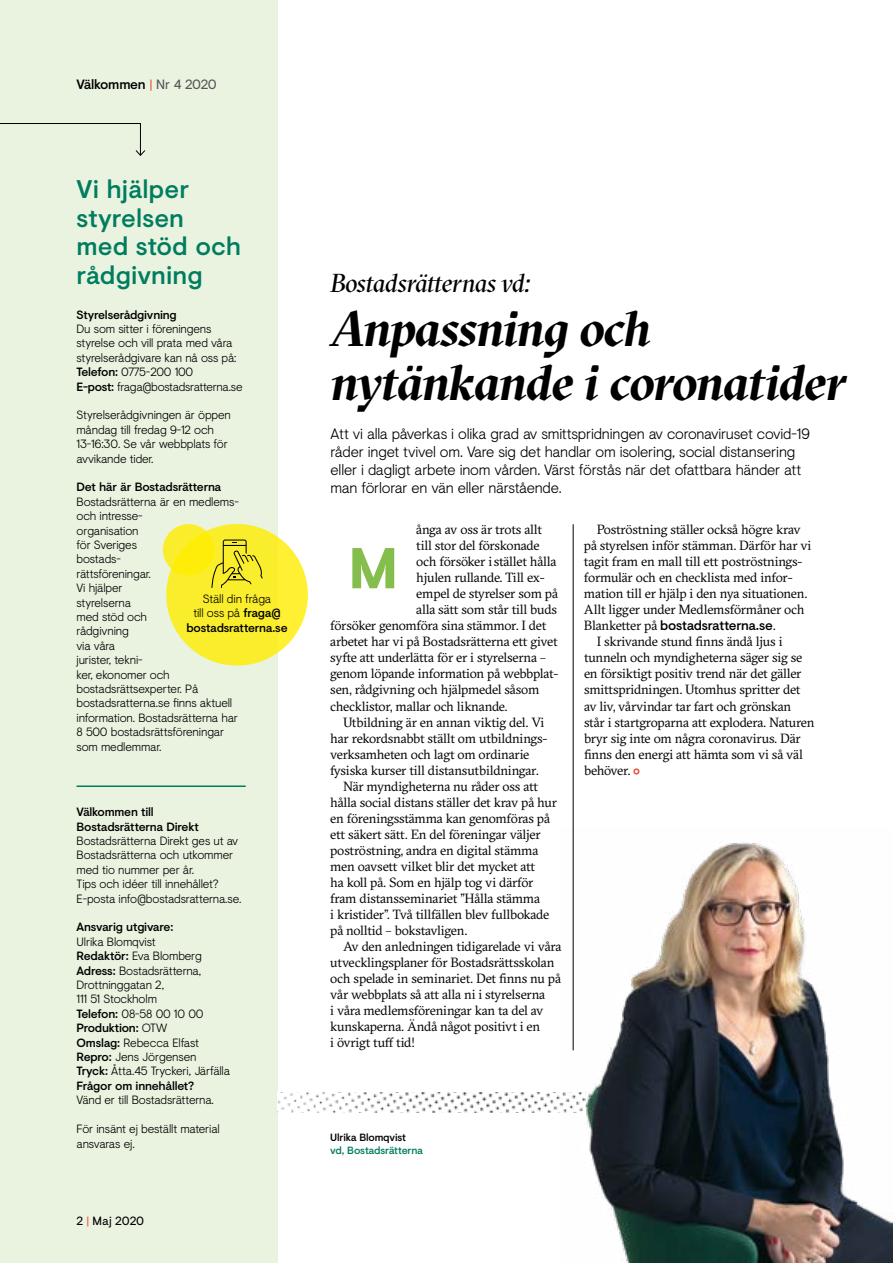
<style>
.page{position:relative;width:893px;height:1263px;background:#fff}
.page>*{position:absolute;margin:0;border:0;box-sizing:border-box;transform-origin:0 0}
.t1{font:700 57.45px "Visuelt";color:#85be4c}
.t2{font:italic 700 49.95px/53.8px "GT Sectra Fine";letter-spacing:-.03em;color:#000}
.t3{font:italic 25.95px "GT Sectra Fine";letter-spacing:-.02em;color:#000}
.t4{font:500 25.5px/28.5px "Visuelt";color:#007c5e}
.t5{font:300 15px/18px "Visuelt";letter-spacing:-.02em;color:#000}
.t6{font:500 13.5px "Visuelt";letter-spacing:-.025em;color:#000}
.t7{font:13.35px/16px "GT Sectra";letter-spacing:-.015em;color:#000}
.t8{font:500 13.35px "Visuelt";letter-spacing:-.02em;color:#000}
.t9{font:300 12px/14.4px "Visuelt";letter-spacing:-.015em;color:#000}
.t10{font:500 12px/14.4px "Visuelt";letter-spacing:-.015em;color:#000;text-align:center}
.t11{font:12px "Visuelt";letter-spacing:.005em;color:#000}
.t12{font:500 10.5px "Visuelt";letter-spacing:-.02em;color:#007c5e}
.t13{font:500 10.5px "Visuelt";letter-spacing:-.02em;color:#000}
.s1{font-weight:400;color:#ea5540}
.s2{font-weight:400;color:#575756}
.s3{font-weight:500}
.s4{font-weight:300}
.s5{color:#ea5540}
.s6{font-family:"GT Sectra";font-weight:400}
</style>
<div class="page">
<div style="left:0;top:0;width:277px;height:1263px;background:#eaf3e0"></div>
<svg style="left:0;top:123px;width:145px;height:33px"></svg>
<img style="left:277px;top:1093px;width:281px;height:19px">
<svg style="left:633px;top:768px;width:6px;height:6px"></svg>
<hr style="left:573px;top:524px;width:1px;height:526px;background:#000">
<hr style="left:77px;top:785px;width:169px;height:2px;background:#007c5e">
<div style="left:163px;top:524px;width:51px;height:51px;background:#faee2c;border-radius:50%"></div>
<svg style="left:166px;top:524px;width:142px;height:142px;background:#fbee2b"></svg>
<svg style="left:211px;top:539px;width:52px;height:49px;background:#dbd125"></svg>
<img style="left:558px;top:827px;width:335px;height:436px">
<p class="t6" style="left:77px;top:75px;width:142px">Välkommen <span class="s1">|</span> <span class="s2">Nr 4 2020</span></p>
<h3 class="t4" style="left:77px;top:174px;width:166px">Vi hjälper styrelsen med stöd och rådgivning</h3>
<p class="t10" style="left:77px;top:307px;width:102px">Styrelserådgivning</p>
<p class="t9" style="left:77px;top:321px;width:168px">Du som sitter i föreningens styrelse och vill prata med våra styrelserådgivare kan nå oss på:<br><span class="s3">Telefon:</span> 0775-200 100<br><span class="s3">E-post:</span> fraga@bostadsratterna.se</p>
<p class="t9" style="left:77px;top:407px;width:156px">Styrelserådgivningen är öppen måndag till fredag 9-12 och<br>13-16:30. Se vår webbplats för avvikande tider.</p>
<p class="t10" style="left:77px;top:480px;width:146px">Det här är Bostadsrätterna</p>
<p class="t9" style="left:77px;top:494px;width:164px">Bostadsrätterna är en medlems&shy;och intresse-<br>organisation<br>för Sveriges<br>bostads-<br>rättsföreningar.<br>Vi hjälper<br>styrelserna<br>med stöd och<br>rådgivning<br>via våra<br>jurister, tekni-<br>ker, ekonomer och bostadsrättsexperter. På bostadsratterna.se finns aktuell information. Bostadsrätterna har<br>8 500 bostadsrättsföreningar som medlemmar.</p>
<p class="t10" style="left:186px;top:591px;width:103px"><span class="s4">Ställ din fråga<br>till oss på</span> fraga@ bostadsratterna.se</p>
<p class="t10" style="left:77px;top:804px;width:124px;text-align:left">Välkommen till<br>Bostadsrätterna Direkt</p>
<p class="t9" style="left:77px;top:833px;width:166px">Bostadsrätterna Direkt ges ut av<br>Bostadsrätterna och utkommer med tio nummer per år.<br>Tips och idéer till innehållet?<br>E-posta info@bostadsratterna.se.</p>
<p class="t10" style="left:77px;top:920px;width:98px">Ansvarig utgivare:</p>
<p class="t9" style="left:77px;top:934px;width:155px">Ulrika Blomqvist<br><span class="s3">Redaktör:</span> Eva Blomberg<br><span class="s3">Adress:</span> Bostadsrätterna,<br>Drottninggatan 2,<br>111 51 Stockholm<br><span class="s3">Telefon:</span> 08-58 00 10 00<br><span class="s3">Produktion:</span> OTW<br><span class="s3">Omslag:</span> Rebecca Elfast<br><span class="s3">Repro:</span> Jens Jörgensen<br><span class="s3">Tryck:</span> Åtta.45 Tryckeri, Järfälla<br><span class="s3">Frågor om innehållet?</span></p>
<p class="t9" style="left:77px;top:1092px;width:139px">Vänd er till Bostadsrätterna.</p>
<p class="t9" style="left:77px;top:1121px;width:145px">För insänt ej beställt material ansvaras ej.</p>
<p class="t11" style="left:77px;top:1212px;width:69px">2 <span class="s5">|</span> Maj 2020</p>
<h3 class="t3" style="left:331px;top:268px;width:202px">Bostadsrätternas vd:</h3>
<h2 class="t2" style="left:331px;top:302px;width:517px">Anpassning och nytänkande i coronatider</h2>
<p class="t5" style="left:331px;top:424px;width:481px">Att vi alla påverkas i olika grad av smittspridningen av coronaviruset covid-19 råder inget tvivel om. Vare sig det handlar om isolering, social distansering eller i dagligt arbete inom vården. Värst förstås när det ofattbara händer att man förlorar en vän eller närstående.</p>
<p class="t7" style="left:584px;top:522px;width:229px;text-indent:13px">Poströstning ställer också högre krav på styrelsen inför stämman. Därför har vi tagit fram en mall till ett poströstnings&shy;formulär och en checklista med infor&shy;mation till er hjälp i den nya situationen.<br>Allt ligger under Medlemsförmåner och</p>
<p class="t8" style="left:584px;top:616px;width:193px"><span class="s6">Blanketter på</span> bostadsratterna.se<span class="s6">.</span></p>
<p class="t7" style="left:584px;top:634px;width:232px;text-indent:13px">I skrivande stund finns ändå ljus i tunneln och myndigheterna säger sig se en försiktigt positiv trend när det gäller smittspridningen. Utomhus spritter det av liv, vårvindar tar fart och grönskan står i startgroparna att explodera. Naturen bryr sig inte om några coronavirus. Där finns den energi att hämta som vi så väl behöver.</p>
<p class="t7" style="left:416px;top:522px;width:127px">ånga av oss är trots allt</p>
<p class="t7" style="left:416px;top:538px;width:125px">till stor del förskonade</p>
<p class="t7" style="left:416px;top:554px;width:142px">och försöker i stället hålla</p>
<p class="t7" style="left:416px;top:570px;width:130px">hjulen rullande. Till ex-</p>
<p class="t7" style="left:416px;top:586px;width:143px">empel de styrelser som på</p>
<p class="t7" style="left:416px;top:602px;width:142px">alla sätt som står till buds</p>
<p class="t7" style="left:330px;top:618px;width:218px">försöker genomföra sina stämmor. I det</p>
<p class="t7" style="left:330px;top:634px;width:229px">arbetet har vi på Bostadsrätterna ett givet</p>
<p class="t7" style="left:330px;top:650px;width:217px">syfte att underlätta för er i styrelserna –</p>
<p class="t7" style="left:330px;top:666px;width:230px">genom löpande information på webbplat-</p>
<p class="t7" style="left:330px;top:682px;width:211px">sen, rådgivning och hjälpmedel såsom</p>
<p class="t7" style="left:330px;top:698px;width:179px">checklistor, mallar och liknande.</p>
<p class="t7" style="left:343px;top:714px;width:203px">Utbildning är en annan viktig del. Vi</p>
<p class="t7" style="left:330px;top:730px;width:219px">har rekordsnabbt ställt om utbildnings-</p>
<p class="t7" style="left:330px;top:746px;width:201px">verksamheten och lagt om ordinarie</p>
<p class="t7" style="left:330px;top:762px;width:210px">fysiska kurser till distansutbildningar.</p>
<p class="t7" style="left:343px;top:778px;width:197px">När myndigheterna nu råder oss att</p>
<p class="t7" style="left:330px;top:794px;width:228px">hålla social distans ställer det krav på hur</p>
<p class="t7" style="left:330px;top:810px;width:221px">en föreningsstämma kan genomföras på</p>
<p class="t7" style="left:330px;top:826px;width:212px">ett säkert sätt. En del föreningar väljer</p>
<p class="t7" style="left:330px;top:842px;width:210px">poströstning, andra en digital stämma</p>
<p class="t7" style="left:330px;top:858px;width:207px">men oavsett vilket blir det mycket att</p>
<p class="t7" style="left:330px;top:874px;width:205px">ha koll på. Som en hjälp tog vi därför</p>
<p class="t7" style="left:330px;top:890px;width:211px">fram distansseminariet ”Hålla stämma</p>
<p class="t7" style="left:330px;top:906px;width:221px">i kristider”. Två tillfällen blev fullbokade</p>
<p class="t7" style="left:330px;top:922px;width:139px">på nolltid – bokstavligen.</p>
<p class="t7" style="left:343px;top:938px;width:220px">Av den anledningen tidigarelade vi våra</p>
<p class="t7" style="left:330px;top:954px;width:226px">utvecklingsplaner för Bostadsrättsskolan</p>
<p class="t7" style="left:330px;top:970px;width:232px">och spelade in seminariet. Det finns nu på</p>
<p class="t7" style="left:330px;top:986px;width:216px">vår webbplats så att alla ni i styrelserna</p>
<p class="t7" style="left:330px;top:1003px;width:215px">i våra medlemsföreningar kan ta del av</p>
<p class="t7" style="left:330px;top:1019px;width:212px">kunskaperna. Ändå något positivt i en</p>
<p class="t7" style="left:330px;top:1035px;width:86px">i övrigt tuff tid!</p>
<h1 class="t1" style="left:348px;top:525px;width:51px">M</h1>
<p class="t13" style="left:330px;top:1129px;width:77px">Ulrika Blomqvist</p>
<p class="t12" style="left:330px;top:1142px;width:94px">vd, Bostadsrätterna</p>
</div>
